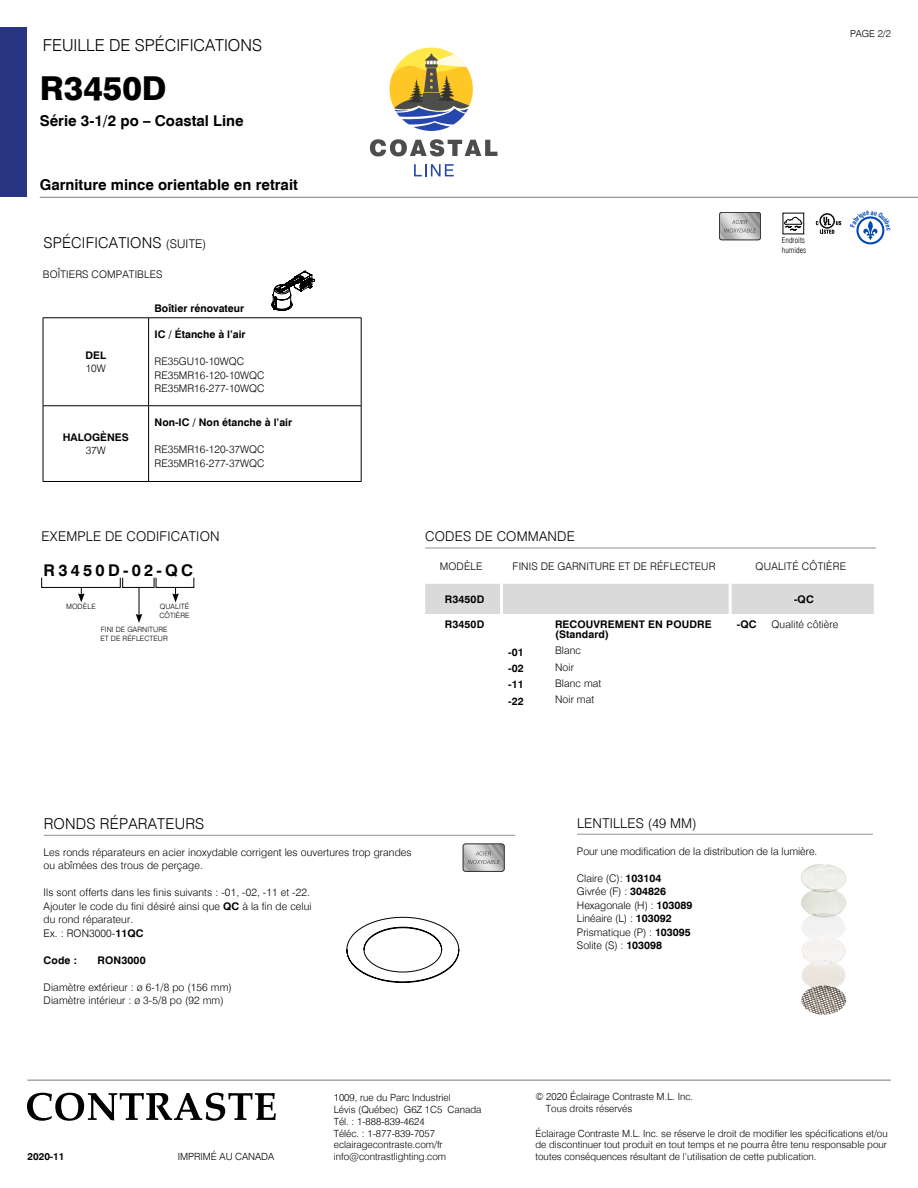
<style>
.page{position:relative;width:918px;height:1188px;background:#fff}
.page>*{position:absolute;margin:0;border:0;box-sizing:border-box;transform-origin:0 0}
.t1{font:800 33px "Swiss 721 BT";color:#000}
.t2{font:300 16.5px "Swiss 721 BT";color:#000}
.t3{font:700 16.2px "Swiss 721 BT";letter-spacing:.2em;color:#000}
.t4{font:700 15px "Swiss 721 BT";color:#000}
.t5{font:300 15px "Swiss 721 BT";letter-spacing:.015em;color:#000}
.t6{font:300 13.5px "Swiss 721 BT";letter-spacing:.015em;color:#000}
.t7{font:300 10.5px/13.5px "Swiss 721 BT";letter-spacing:.01em;color:#000}
.t8{font:700 10.5px/16.2px "Swiss 721 BT";letter-spacing:.01em;color:#000;text-align:justify}
.t9{font:300 9.9px/11.9px "Swiss 721 BT";color:#000}
.t10{font:700 9.9px "Swiss 721 BT";color:#000}
.t11{font:300 9.75px "Swiss 721 BT";color:#000}
.t12{font:300 condensed 7.95px/9.4px "Swiss 721 BT";color:#000}
.t13{font:300 7.35px/9px "Swiss 721 BT";letter-spacing:.01em;color:#000}
.s1{font-size:12px}
.s2{font-weight:700}
</style>
<div class="page">
<div style="left:0;top:27px;width:27px;height:170px;background:#283583"></div>
<hr style="left:40px;top:197px;width:878px;height:1px;background:#878787">
<hr style="left:27px;top:1080px;width:864px;height:1px;background:#878787">
<svg style="left:27px;top:1093px;width:249px;height:28px"></svg>
<svg style="left:819px;top:213px;width:16px;height:16px"></svg>
<svg style="left:821px;top:215px;width:12px;height:12px"></svg>
<svg style="left:816px;top:217px;width:25px;height:17px"></svg>
<svg style="left:784px;top:217px;width:18px;height:14px"></svg>
<svg style="left:370px;top:139px;width:127px;height:17px"></svg>
<svg style="left:414px;top:164px;width:40px;height:12px"></svg>
<svg style="left:390px;top:48px;width:83px;height:83px"></svg>
<img style="left:719px;top:212px;width:42px;height:28px">
<div style="left:719px;top:212px;width:42px;height:28px;border:1px solid #2b2b29;border-radius:3px"></div>
<svg style="left:724px;top:220px;width:32px;height:13px"></svg>
<hr style="left:43px;top:318px;width:106px;height:1px;background:#000">
<hr style="left:43px;top:318px;width:1px;height:88px;background:#000">
<hr style="left:149px;top:318px;width:212px;height:1px;background:#000">
<hr style="left:148px;top:318px;width:1px;height:88px;background:#000">
<hr style="left:361px;top:318px;width:1px;height:88px;background:#000">
<hr style="left:43px;top:405px;width:106px;height:1px;background:#000">
<hr style="left:43px;top:406px;width:1px;height:75px;background:#000">
<hr style="left:149px;top:405px;width:212px;height:1px;background:#000">
<hr style="left:148px;top:406px;width:1px;height:75px;background:#000">
<hr style="left:361px;top:406px;width:1px;height:75px;background:#000">
<hr style="left:43px;top:481px;width:106px;height:1px;background:#000">
<hr style="left:149px;top:481px;width:212px;height:1px;background:#000">
<svg style="left:272px;top:271px;width:43px;height:40px"></svg>
<div style="left:425px;top:584px;width:449px;height:30px;background:#dadada"></div>
<hr style="left:425px;top:547px;width:77px;height:2px;background:#9d9d9c">
<hr style="left:502px;top:547px;width:46px;height:2px;background:#9d9d9c">
<hr style="left:548px;top:547px;width:182px;height:2px;background:#9d9d9c">
<hr style="left:730px;top:547px;width:35px;height:2px;background:#9d9d9c">
<hr style="left:765px;top:547px;width:111px;height:2px;background:#9d9d9c">
<hr style="left:500px;top:584px;width:3px;height:30px;background:#fff">
<hr style="left:729px;top:584px;width:3px;height:30px;background:#fff">
<hr style="left:44px;top:835px;width:471px;height:1px;background:#9d9d9c">
<svg style="left:346px;top:917px;width:113px;height:66px"></svg>
<hr style="left:577px;top:834px;width:296px;height:1px;background:#9d9d9c">
<img style="left:801px;top:864px;width:46px;height:151px">
<svg style="left:41px;top:577px;width:153px;height:46px"></svg>
<img style="left:463px;top:844px;width:41px;height:26px">
<div style="left:463px;top:844px;width:41px;height:28px;border:1px solid #2b2b29;border-radius:3px"></div>
<svg style="left:468px;top:851px;width:32px;height:13px"></svg>
<svg style="left:856px;top:216px;width:29px;height:28px"></svg>
<h2 class="t2" style="left:43px;top:35px;width:221px">FEUILLE DE SPÉCIFICATIONS</h2>
<h1 class="t1" style="left:40px;top:68px;width:128px">R3450D</h1>
<h3 class="t4" style="left:40px;top:112px;width:205px">Série 3-1/2 po – Coastal Line</h3>
<h3 class="t4" style="left:40px;top:175px;width:260px">Garniture mince orientable en retrait</h3>
<h3 class="t5" style="left:43px;top:234px;width:164px">SPÉCIFICATIONS <span class="s1">(SUITE)</span></h3>
<p class="t7" style="left:43px;top:268px;width:121px">BOÎTIERS COMPATIBLES</p>
<p class="t8" style="left:155px;top:300px;width:91px">Boîtier rénovateur</p>
<p class="t8" style="left:86px;top:347px;width:22px">DEL</p>
<p class="t7" style="left:86px;top:361px;width:22px">10W</p>
<p class="t8" style="left:155px;top:326px;width:93px">IC / Étanche à l’air</p>
<p class="t7" style="left:155px;top:355px;width:111px">RE35GU10-10WQC<br>RE35MR16-120-10WQC<br>RE35MR16-277-10WQC</p>
<p class="t8" style="left:63px;top:429px;width:68px">HALOGÈNES</p>
<p class="t7" style="left:86px;top:443px;width:22px">37W</p>
<p class="t8" style="left:155px;top:414px;width:139px">Non-IC / Non étanche à l’air</p>
<p class="t7" style="left:155px;top:442px;width:111px">RE35MR16-120-37WQC<br>RE35MR16-277-37WQC</p>
<p class="t6" style="left:42px;top:528px;width:180px">EXEMPLE DE CODIFICATION</p>
<h3 class="t3" style="left:44px;top:560px;width:151px">R3450D-02-QC</h3>
<p class="t13" style="left:66px;top:602px;width:31px">MODÈLE</p>
<p class="t13" style="left:100px;top:624px;width:69px">FINI DE GARNITURE<br>ET DE RÉFLECTEUR</p>
<p class="t13" style="left:159px;top:602px;width:32px">QUALITÉ<br>CÔTIÈRE</p>
<p class="t11" style="left:850px;top:28px;width:42px">PAGE 2/2</p>
<p class="t12" style="left:782px;top:236px;width:26px">Endroits humides</p>
<p class="t6" style="left:425px;top:528px;width:151px">CODES DE COMMANDE</p>
<p class="t7" style="left:440px;top:559px;width:44px">MODÈLE</p>
<p class="t7" style="left:513px;top:559px;width:204px">FINIS DE GARNITURE ET DE RÉFLECTEUR</p>
<p class="t7" style="left:756px;top:559px;width:92px">QUALITÉ CÔTIÈRE</p>
<p class="t8" style="left:445px;top:591px;width:41px">R3450D</p>
<p class="t8" style="left:794px;top:591px;width:21px">-QC</p>
<p class="t8" style="left:445px;top:616px;width:41px">R3450D</p>
<p class="t8" style="left:508px;top:644px;width:17px">-01 -02 -11 -22</p>
<p class="t8" style="left:737px;top:616px;width:21px">-QC</p>
<p class="t7" style="left:772px;top:617px;width:68px">Qualité côtière</p>
<p class="t8" style="left:555px;top:619px;width:158px;line-height:10.5px">RECOUVREMENT EN POUDRE (Standard)</p>
<p class="t7" style="left:555px;top:642px;width:48px;line-height:16.2px">Blanc<br>Noir<br>Blanc mat<br>Noir mat</p>
<h3 class="t5" style="left:44px;top:814px;width:162px">RONDS RÉPARATEURS</h3>
<p class="t7" style="left:44px;top:845px;width:370px">Les ronds réparateurs en acier inoxydable corrigent les ouvertures trop grandes ou abîmées des trous de perçage.</p>
<p class="t7" style="left:44px;top:886px;width:270px">Ils sont offerts dans les finis suivants : -01, -02, -11 et -22.<br>Ajouter le code du fini désiré ainsi que <span class="s2">QC</span> à la fin de celui du rond réparateur.<br>Ex. : RON3000-<span class="s2">11QC</span></p>
<p class="t8" style="left:44px;top:952px;width:35px">Code :</p>
<p class="t8" style="left:98px;top:952px;width:50px">RON3000</p>
<p class="t7" style="left:44px;top:980px;width:190px">Diamètre extérieur : ø 6-1/8 po (156 mm)<br>Diamètre intérieur : ø 3-5/8 po (92 mm)</p>
<p class="t6" style="left:577px;top:815px;width:121px">LENTILLES (49 MM)</p>
<p class="t7" style="left:577px;top:844px;width:242px">Pour une modification de la distribution de la lumière.</p>
<p class="t7" style="left:577px;top:871px;width:117px">Claire (C): <span class="s2">103104<br></span>Givrée (F) : <span class="s2">304826<br></span>Hexagonale (H) : <span class="s2">103089<br></span>Linéaire (L) : <span class="s2">103092<br></span>Prismatique (P) : <span class="s2">103095<br></span>Solite (S) : <span class="s2">103098</span></p>
<p class="t9" style="left:334px;top:1091px;width:149px">1009, rue du Parc Industriel<br>Lévis (Québec) G6Z 1C5 Canada<br>Tél. : 1-888-839-4624<br>Téléc. : 1-877-839-7057 eclairagecontraste.com/fr</p>
<p class="t10" style="left:28px;top:1151px;width:38px">2020-11</p>
<p class="t9" style="left:178px;top:1151px;width:98px">IMPRIMÉ AU CANADA</p>
<p class="t9" style="left:334px;top:1151px;width:114px">info@contrastlighting.com</p>
<p class="t9" style="left:546px;top:1090px;width:149px;text-indent:-11px">© 2020 Éclairage Contraste M.L. Inc.<br>Tous droits réservés</p>
<p class="t9" style="left:535px;top:1127px;width:354px;text-align:justify">Éclairage Contraste M.L. Inc. se réserve le droit de modifier les spécifications et/ou de discontinuer tout produit en tout temps et ne pourra être tenu responsable pour toutes conséquences résultant de l’utilisation de cette publication.</p>
</div>
